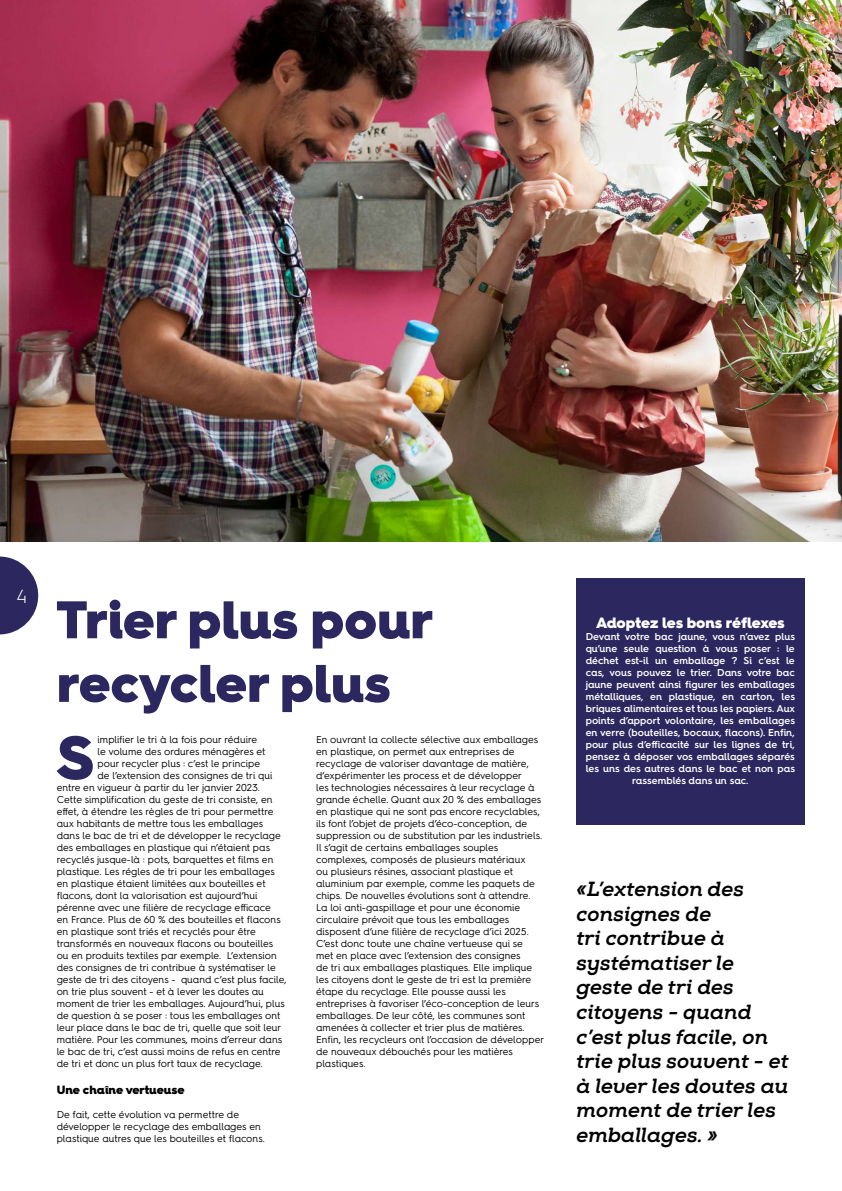
<style>
.page{position:relative;width:842px;height:1191px;background:#fff}
.page>*{position:absolute;margin:0;border:0;box-sizing:border-box;transform-origin:0 0}
.t1{font:900 61.6px "Hurme Geometric Sans 4";color:#2d2760}
.t2{font:900 53px/63.6px "Hurme Geometric Sans 4";color:#2d2760}
.t3{font:italic 700 20.5px/24.6px "Nexa Slabx";color:#000}
.t4{font:300 19px "Hurme Geometric Sans 4";color:#fff}
.t5{font:900 15px "Hurme Geometric Sans 4";letter-spacing:-.01em;color:#fff}
.t6{font:900 12px "Hurme Geometric Sans 4";color:#000}
.t7{font:10px/12px "Hurme Geometric Sans 4";color:#000}
.t8{font:600 10px/12px "Hurme Geometric Sans 4";color:#fff;text-align:center}
</style>
<div class="page">
<img style="left:0;top:0;width:842px;height:541px">
<svg style="left:0;top:556px;width:38px;height:78px"></svg>
<div style="left:576px;top:578px;width:229px;height:247px;background:#2d2760"></div>
<h3 class="t4" style="left:16px;top:583px;width:13px">4</h3>
<h2 class="t2" style="left:57px;top:587px;width:378px">Trier plus pour recycler plus</h2>
<p class="t7" style="left:316px;top:733px;width:230px">En ouvrant la collecte sélective aux emballages en plastique, on permet aux entreprises de recyclage de valoriser davantage de matière, d’expérimenter les process et de développer<br>les technologies nécessaires à leur recyclage à grande échelle. Quant aux 20 % des emballages en plastique qui ne sont pas encore recyclables, ils font l’objet de projets d’éco-conception, de suppression ou de substitution par les industriels.<br>Il s’agit de certains emballages souples complexes, composés de plusieurs matériaux<br>ou plusieurs résines, associant plastique et aluminium par exemple, comme les paquets de chips. De nouvelles évolutions sont à attendre.<br>La loi anti-gaspillage et pour une économie circulaire prévoit que tous les emballages disposent d’une filière de recyclage d’ici 2025.<br>C’est donc toute une chaîne vertueuse qui se<br>met en place avec l’extension des consignes<br>de tri aux emballages plastiques. Elle implique les citoyens dont le geste de tri est la première étape du recyclage. Elle pousse aussi les entreprises à favoriser l’éco-conception de leurs emballages. De leur côté, les communes sont amenées à collecter et trier plus de matières.<br>Enfin, les recycleurs ont l’occasion de développer de nouveaux débouchés pour les matières plastiques.</p>
<h1 class="t1" style="left:57px;top:714px;width:38px">S</h1>
<p class="t7" style="left:98px;top:733px;width:161px">implifier le tri à la fois pour réduire</p>
<p class="t7" style="left:98px;top:745px;width:170px">le volume des ordures ménagères et</p>
<p class="t7" style="left:98px;top:757px;width:164px">pour recycler plus : c’est le principe</p>
<p class="t7" style="left:98px;top:769px;width:176px">de l’extension des consignes de tri qui</p>
<p class="t7" style="left:57px;top:781px;width:205px">entre en vigueur à partir du 1er janvier 2023.</p>
<p class="t7" style="left:57px;top:793px;width:217px">Cette simplification du geste de tri consiste, en</p>
<p class="t7" style="left:57px;top:805px;width:218px">effet, à étendre les règles de tri pour permettre</p>
<p class="t7" style="left:57px;top:817px;width:208px">aux habitants de mettre tous les emballages</p>
<p class="t7" style="left:57px;top:829px;width:226px">dans le bac de tri et de développer le recyclage</p>
<p class="t7" style="left:57px;top:841px;width:215px">des emballages en plastique qui n’étaient pas</p>
<p class="t7" style="left:57px;top:853px;width:218px">recyclés jusque-là : pots, barquettes et films en</p>
<p class="t7" style="left:57px;top:865px;width:220px">plastique. Les régles de tri pour les emballages</p>
<p class="t7" style="left:57px;top:877px;width:210px">en plastique étaient limitées aux bouteilles et</p>
<p class="t7" style="left:57px;top:889px;width:202px">flacons, dont la valorisation est aujourd’hui</p>
<p class="t7" style="left:57px;top:901px;width:216px">pérenne avec une filière de recyclage efficace</p>
<p class="t7" style="left:57px;top:913px;width:226px">en France. Plus de 60 % des bouteilles et flacons</p>
<p class="t7" style="left:57px;top:925px;width:201px">en plastique sont triés et recyclés pour être</p>
<p class="t7" style="left:57px;top:937px;width:218px">transformés en nouveaux flacons ou bouteilles</p>
<p class="t7" style="left:57px;top:949px;width:222px">ou en produits textiles par exemple. L’extension</p>
<p class="t7" style="left:57px;top:961px;width:221px">des consignes de tri contribue à systématiser le</p>
<p class="t7" style="left:57px;top:973px;width:231px">geste de tri des citoyens - quand c’est plus facile,</p>
<p class="t7" style="left:57px;top:985px;width:209px">on trie plus souvent - et à lever les doutes au</p>
<p class="t7" style="left:57px;top:997px;width:230px">moment de trier les emballages. Aujourd’hui, plus</p>
<p class="t7" style="left:57px;top:1009px;width:225px">de question à se poser : tous les emballages ont</p>
<p class="t7" style="left:57px;top:1021px;width:226px">leur place dans le bac de tri, quelle que soit leur</p>
<p class="t7" style="left:57px;top:1033px;width:227px">matière. Pour les communes, moins d’erreur dans</p>
<p class="t7" style="left:57px;top:1045px;width:225px">le bac de tri, c’est aussi moins de refus en centre</p>
<p class="t7" style="left:57px;top:1057px;width:207px">de tri et donc un plus fort taux de recyclage.</p>
<p class="t6" style="left:57px;top:1081px;width:129px">Une chaîne vertueuse</p>
<p class="t7" style="left:57px;top:1108px;width:210px">De fait, cette évolution va permettre de développer le recyclage des emballages en plastique autres que les bouteilles et flacons.</p>
<h3 class="t5" style="left:596px;top:612px;width:190px">Adoptez les bons réflexes</h3>
<p class="t8" style="left:586px;top:630px;width:211px">Devant votre bac jaune, vous n’avez plus qu’une seule question à vous poser : le déchet est-il un emballage ? Si c’est le cas, vous pouvez le trier. Dans votre bac jaune peuvent ainsi figurer les emballages métalliques, en plastique, en carton, les briques alimentaires et tous les papiers. Aux points d’apport volontaire, les emballages en verre (bouteilles, bocaux, flacons). Enfin, pour plus d’efficacité sur les lignes de tri, pensez à déposer vos emballages séparés les uns des autres dans le bac et non pas rassemblés dans un sac.</p>
<h3 class="t3" style="left:576px;top:877px;width:214px">«L’extension des consignes de<br>tri contribue à systématiser le geste de tri des citoyens - quand c’est plus facile, on trie plus souvent - et à lever les doutes au moment de trier les emballages. »</h3>
</div>
